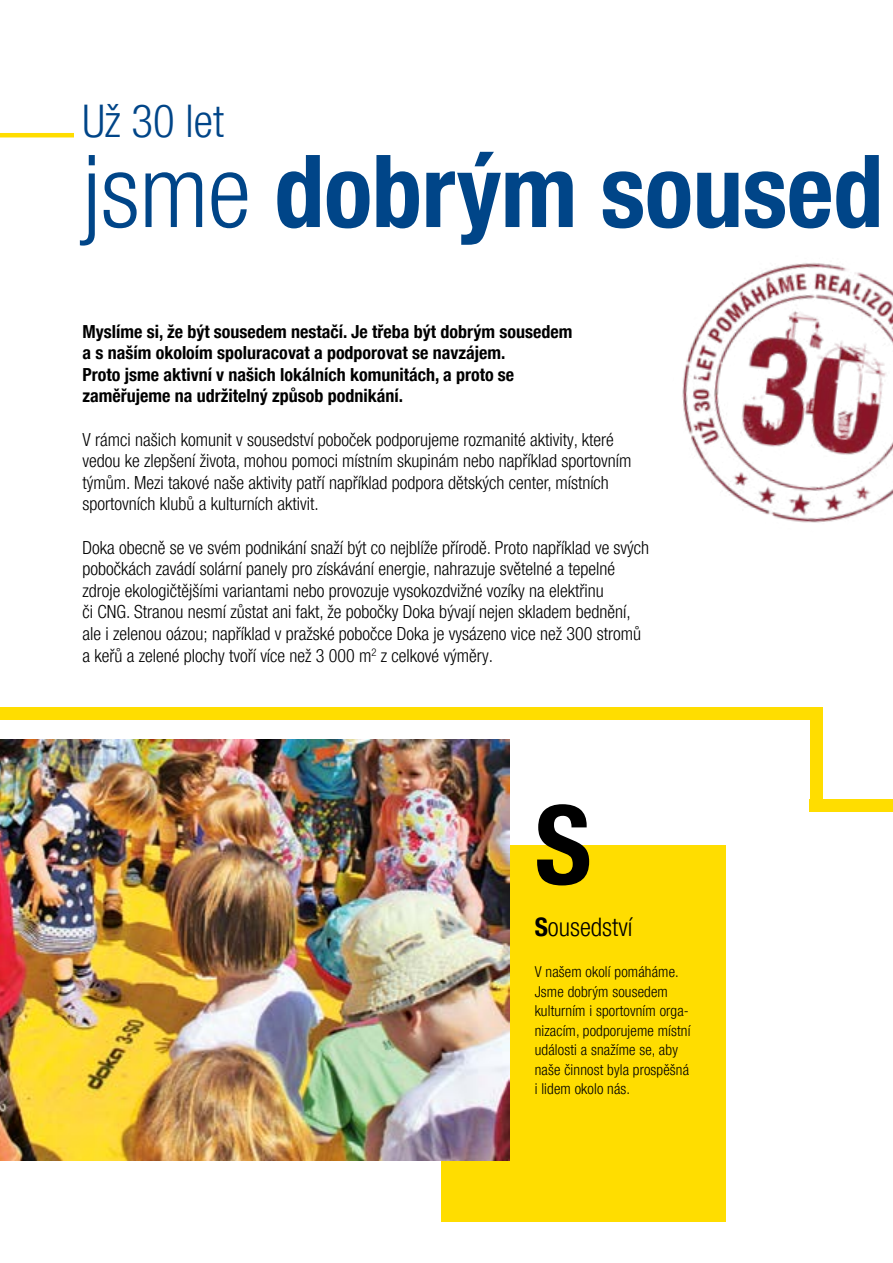
<style>
.page{position:relative;width:893px;height:1263px;background:#fff}
.page>*{position:absolute;margin:0;border:0;box-sizing:border-box;transform-origin:0 0}
.t1{font:700 condensed 109.5px "Helvetica Neue LT Pro";color:#000}
.t2{font:700 condensed 100.8px "Helvetica Neue LT Pro";letter-spacing:-.005em;color:#004588}
.t3{font:300 condensed 45px "Helvetica Neue LT Pro";color:#004588}
.t4{font:300 condensed 25.5px "Helvetica Neue LT Pro";color:#000}
.t5{font:300 condensed 18px/21.6px "Helvetica Neue LT Pro";color:#000}
.t6{font:700 condensed 18px/21.6px "Helvetica Neue LT Pro";color:#000}
.t7{font:300 condensed 15px/19.5px "Helvetica Neue LT Pro";letter-spacing:.01em;color:#000}
.s1{font-weight:300}
.s2{font-weight:700}
</style>
<div class="page">
<hr style="left:0;top:133px;width:74px;height:4px;background:#fd0">
<div style="left:441px;top:845px;width:285px;height:377px;background:#fd0"></div>
<img style="left:0;top:739px;width:509px;height:421px">
<div style="left:0;top:707px;width:823px;height:13px;background:#fd0"></div>
<div style="left:810px;top:707px;width:13px;height:104px;background:#fd0"></div>
<img style="left:682px;top:263px;width:211px;height:260px">
<div style="left:810px;top:799px;width:83px;height:12px;background:#fd0"></div>
<h3 class="t3" style="left:82px;top:95px;width:143px">Už 30 let</h3>
<h2 class="t2" style="left:82px;top:131px;width:802px"><span class="s1">jsme</span> dobrým soused</h2>
<p class="t6" style="left:82px;top:320px;width:491px">Myslíme si, že být sousedem nestačí. Je třeba být dobrým sousedem a s naším okoloím spoluracovat a podporovat se navzájem.<br>Proto jsme aktivní v našich lokálních komunitách, a proto se zaměřujeme na udržitelný způsob podnikání.</p>
<p class="t5" style="left:82px;top:428px;width:550px">V rámci našich komunit v sousedství poboček podporujeme rozmanité aktivity, které vedou ke zlepšení života, mohou pomoci místním skupinám nebo například sportovním týmům. Mezi takové naše aktivity patří například podpora dětských center, místních sportovních klubů a kulturních aktivit.</p>
<p class="t5" style="left:82px;top:536px;width:568px">Doka obecně se ve svém podnikání snaží být co nejblíže přírodě. Proto například ve svých pobočkách zavádí solární panely pro získávání energie, nahrazuje světelné a tepelné zdroje ekologičtějšími variantami nebo provozuje vysokozdvižné vozíky na elektřinu<br>či CNG. Stranou nesmí zůstat ani fakt, že pobočky Doka bývají nejen skladem bednění, ale i zelenou oázou; například v pražské pobočce Doka je vysázeno vice než 300 stromů a keřů a zelené plochy tvoří více než 3 000 m<sup>2</sup> z celkové výměry.</p>
<h1 class="t1" style="left:535px;top:779px;width:58px">S</h1>
<h3 class="t4" style="left:535px;top:912px;width:99px"><span class="s2">S</span>ousedství</h3>
<p class="t7" style="left:535px;top:962px;width:157px">V našem okolí pomáháme.<br>Jsme dobrým sousedem kulturním i sportovním orga&shy;nizacím, podporujeme místní události a snažíme se, aby naše činnost byla prospěšná i lidem okolo nás.</p>
</div>
